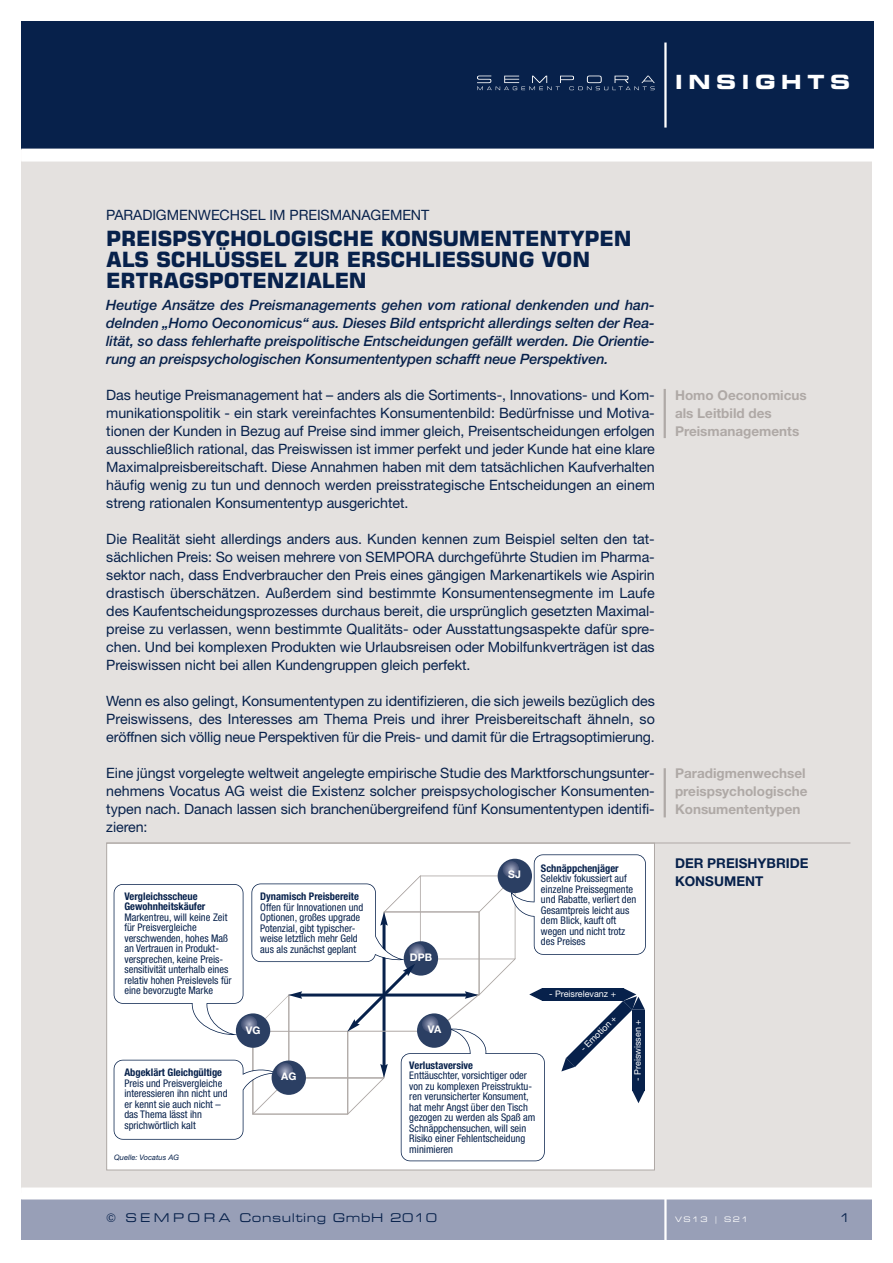
<style>
.page{position:relative;width:893px;height:1263px;background:#fff}
.page>*{position:absolute;margin:0;border:0;box-sizing:border-box;transform-origin:0 0}
.t1{font:21px/21px "Square 721 BT Bold+OICDGZ";letter-spacing:-.005em;color:#07214b}
.t2{font:700 expanded 19.5px "Square 721 BT";letter-spacing:.295em;color:#fff}
.t3{font:14.25px/18px "Helvetica Neue Roman+TSDUTS";letter-spacing:-.005em;color:#07214b;text-align:justify}
.t4{font:14.25px/18px "Helvetica Neue Medium Italic+YGAPXI";letter-spacing:-.005em;color:#07214b;text-align:justify}
.t5{font:13.5px/18px "Helvetica Neue Bold+YLAZQK";color:#afa9a6}
.t6{font:13.5px/18px "Helvetica Neue Bold+YLAZQK";color:#07214b}
.t7{font:expanded 12px "Square 721 BT";letter-spacing:.045em;color:#07214b}
.t8{font:10.5px/10.5px "Helvetica Neue Condensed+YEVAHE";color:#07214b}
.t9{font:10.5px/10.5px "Helvetica Neue Bold Cond+BRSGOL";color:#07214b}
.t10{font:10.5px "Helvetica Neue Bold+YLAZQK";color:#fff}
.t11{font:9px "Helvetica Neue Roman+TSDUTS";color:#fff}
.t12{font:7.5px "Helvetica Neue Italic+NXOOYY";color:#07214b}
.t13{font:expanded 7.5px "Square 721 BT";letter-spacing:.19em;color:#fff}
</style>
<div class="page">
<div style="left:21px;top:150px;width:851px;height:1043px;background:#e4e1df"></div>
<div style="left:21px;top:150px;width:851px;height:12px;background:#f2f1f0"></div>
<hr style="left:664px;top:389px;width:2px;height:49px;background:#afa9a6">
<hr style="left:664px;top:768px;width:2px;height:49px;background:#afa9a6">
<div style="left:107px;top:843px;width:547px;height:326px;background:#fff"></div>
<hr style="left:106px;top:843px;width:744px;height:1px;background:#afa9a6">
<svg style="left:114px;top:854px;width:532px;height:307px"></svg>
<div style="left:498px;top:859px;width:34px;height:34px;background:#2b3f63;border-radius:50%"></div>
<svg style="left:502px;top:860px;width:17px;height:17px"></svg>
<div style="left:21px;top:1199px;width:851px;height:40px;background:#989fb7"></div>
<div style="left:21px;top:21px;width:853px;height:128px;background:#07214b"></div>
<hr style="left:664px;top:43px;width:3px;height:85px;background:#fff">
<svg style="left:477px;top:76px;width:178px;height:14px"></svg>
<div style="left:21px;top:149px;width:863px;height:12px;background:#fff"></div>
<div style="left:21px;top:1187px;width:863px;height:12px;background:#fff"></div>
<hr style="left:664px;top:1195px;width:3px;height:47px;background:#fff">
<h2 class="t2" style="left:675px;top:75px;width:177px">INSIGHTS</h2>
<p class="t3" style="left:106px;top:208px;width:325px">PARADIGMENWECHSEL IM PREISMANAGEMENT</p>
<h1 class="t1" style="left:106px;top:230px;width:527px">PREISPSYCHOLOGISCHE KONSUMENTENTYPEN<br>ALS SCHLÜSSEL ZUR ERSCHLIESSUNG VON<br>ERTRAGSPOTENZIALEN</h1>
<p class="t4" style="left:106px;top:298px;width:550px">Heutige Ansätze des Preismanagements gehen vom rational denkenden und han&shy;delnden „Homo Oeconomicus“ aus. Dieses Bild entspricht allerdings selten der Rea&shy;lität, so dass fehlerhafte preispolitische Entscheidungen gefällt werden. Die Orientie&shy;rung an preispsychologischen Konsumententypen schafft neue Perspektiven.</p>
<p class="t3" style="left:106px;top:388px;width:550px">Das heutige Preismanagement hat – anders als die Sortiments-, Innovations- und Kom&shy;munikationspolitik - ein stark vereinfachtes Konsumentenbild: Bedürfnisse und Motiva&shy;tionen der Kunden in Bezug auf Preise sind immer gleich, Preisentscheidungen erfolgen ausschließlich rational, das Preiswissen ist immer perfekt und jeder Kunde hat eine klare Maximalpreisbereitschaft. Diese Annahmen haben mit dem tatsächlichen Kaufverhalten häufig wenig zu tun und dennoch werden preisstrategische Entscheidungen an einem streng rationalen Konsumententyp ausgerichtet.</p>
<p class="t3" style="left:106px;top:532px;width:550px">Die Realität sieht allerdings anders aus. Kunden kennen zum Beispiel selten den tat&shy;sächlichen Preis: So weisen mehrere von SEMPORA durchgeführte Studien im Pharma&shy;sektor nach, dass Endverbraucher den Preis eines gängigen Markenartikels wie Aspirin drastisch überschätzen. Außerdem sind bestimmte Konsumentensegmente im Laufe des Kaufentscheidungsprozesses durchaus bereit, die ursprünglich gesetzten Maximal&shy;preise zu verlassen, wenn bestimmte Qualitäts- oder Ausstattungsaspekte dafür spre&shy;chen. Und bei komplexen Produkten wie Urlaubsreisen oder Mobilfunkverträgen ist das Preiswissen nicht bei allen Kundengruppen gleich perfekt.</p>
<p class="t3" style="left:106px;top:694px;width:550px">Wenn es also gelingt, Konsumententypen zu identifizieren, die sich jeweils bezüglich des Preiswissens, des Interesses am Thema Preis und ihrer Preisbereitschaft ähneln, so eröffnen sich völlig neue Perspektiven für die Preis- und damit für die Ertragsoptimierung.</p>
<p class="t3" style="left:106px;top:766px;width:550px">Eine jüngst vorgelegte weltweit angelegte empirische Studie des Marktforschungsunter&shy;nehmens Vocatus AG weist die Existenz solcher preispsychologischer Konsumenten&shy;typen nach. Danach lassen sich branchenübergreifend fünf Konsumententypen identifi&shy;zieren:</p>
<p class="t9" style="left:124px;top:891px;width:83px">Vergleichsscheue<br>Gewohnheitskäufer</p>
<p class="t8" style="left:124px;top:912px;width:109px">Markentreu, will keine Zeit für Preisvergleiche verschwenden, hohes Maß an Vertrauen in Produkt&shy;versprechen, keine Preis&shy;sensitivität unterhalb eines relativ hohen Preislevels für eine bevorzugte Marke</p>
<p class="t9" style="left:124px;top:1067px;width:99px">Abgeklärt Gleichgültige</p>
<p class="t8" style="left:124px;top:1078px;width:105px">Preis und Preisvergleiche interessieren ihn nicht und er kennt sie auch nicht – das Thema lässt ihn sprichwörtlich kalt</p>
<p class="t12" style="left:114px;top:1155px;width:66px">Quelle: Vocatus AG</p>
<p class="t9" style="left:260px;top:891px;width:100px">Dynamisch Preisbereite</p>
<p class="t8" style="left:260px;top:902px;width:105px">Offen für Innovationen und<br>Optionen, großes upgrade<br>Potenzial, gibt typischer&shy;weise letztlich mehr Geld aus als zunächst geplant</p>
<p class="t10" style="left:246px;top:1026px;width:16px">VG</p>
<p class="t10" style="left:281px;top:1073px;width:17px">AG</p>
<p class="t10" style="left:410px;top:953px;width:24px">DPB</p>
<p class="t10" style="left:508px;top:871px;width:14px">SJ</p>
<p class="t9" style="left:541px;top:863px;width:79px">Schnäppchenjäger</p>
<p class="t8" style="left:541px;top:874px;width:97px">Selektiv fokussiert auf einzelne Preissegmente und Rabatte, verliert den<br>Gesamtpreis leicht aus dem Blick, kauft oft wegen und nicht trotz des Preises</p>
<p class="t11" style="left:549px;top:990px;width:69px">- Preisrelevanz +</p>
<p class="t10" style="left:428px;top:1026px;width:15px">VA</p>
<p class="t9" style="left:409px;top:1060px;width:65px">Verlustaversive</p>
<p class="t8" style="left:409px;top:1071px;width:128px">Enttäuschter, vorsichtiger oder von zu komplexen Preisstruktu&shy;ren verunsicherter Konsument, hat mehr Angst über den Tisch gezogen zu werden als Spaß am<br>Schnäppchensuchen, will sein<br>Risiko einer Fehlentscheidung minimieren</p>
<p class="t11" style="left:579px;top:1048px;width:49px;rotate:-45deg">- Emotion +</p>
<p class="t11" style="left:634px;top:1081px;width:63px;rotate:-90deg">- Preiswissen +</p>
<p class="t5" style="left:675px;top:388px;width:133px">Homo Oeconomicus als Leitbild des<br>Preismanagements</p>
<p class="t5" style="left:675px;top:766px;width:134px">Paradigmenwechsel preispsychologische<br>Konsumententypen</p>
<p class="t6" style="left:675px;top:856px;width:135px">DER PREISHYBRIDE<br>KONSUMENT</p>
<p class="t7" style="left:106px;top:1214px;width:332px">© S E M P O R A Consulting GmbH 2010</p>
<p class="t13" style="left:675px;top:1217px;width:75px">VS13 | S21</p>
<p class="t7" style="left:839px;top:1214px;width:13px">1</p>
</div>
